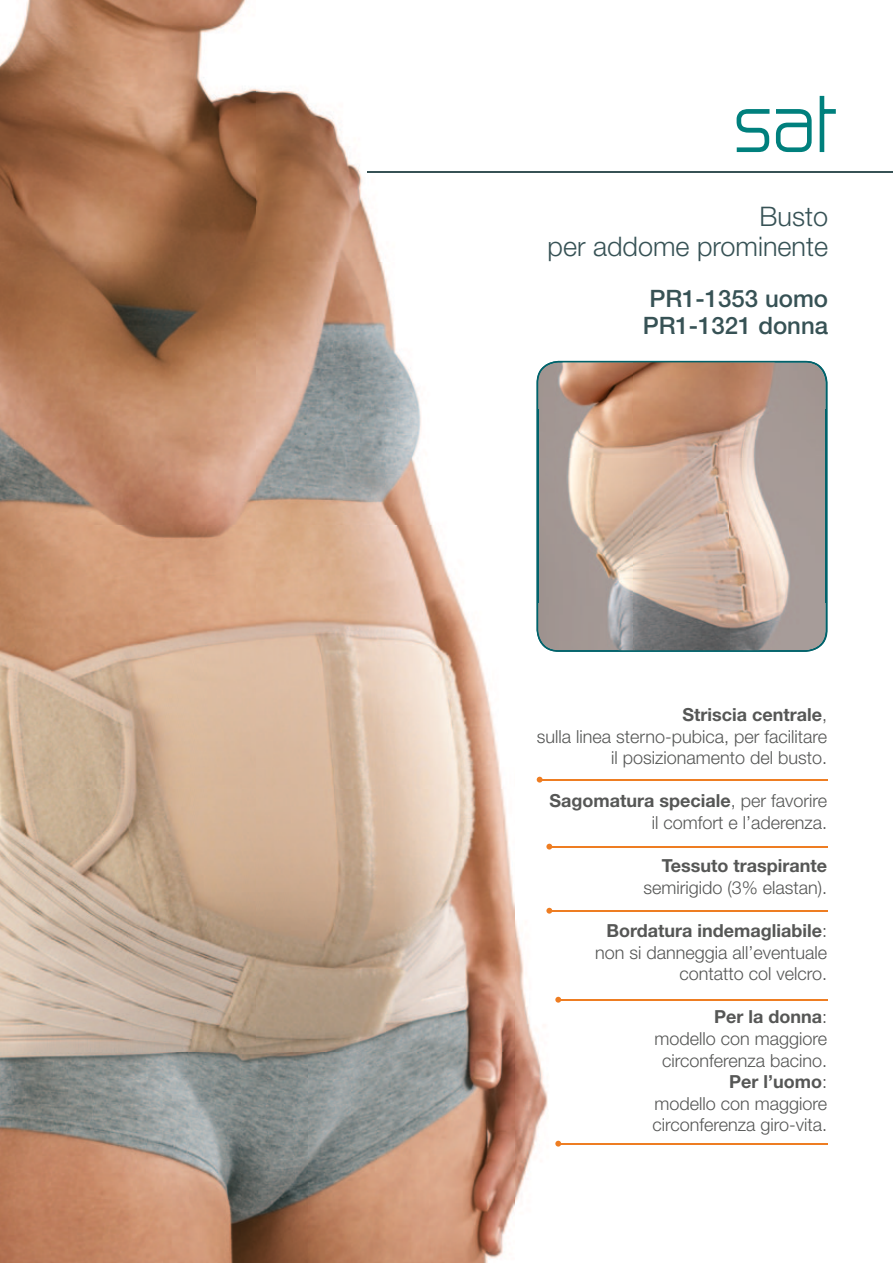
<style>
.page{position:relative;width:893px;height:1263px;background:#fff}
.page>*{position:absolute;margin:0;border:0;box-sizing:border-box;transform-origin:0 0}
.t1{font:300 74.85px "Digital";color:#00807d}
.t2{font:300 27px/30px "Helvetica Neue";color:#375255;text-align:right}
.t3{font:500 24px/27px "Helvetica Neue";color:#375255}
.t4{font:300 18px/21.6px "Helvetica Neue";color:#565756;text-align:right}
.t5{font:700 18px "Helvetica Neue";color:#565756}
.s1{font-weight:700}
</style>
<div class="page">
<img style="left:0;top:0;width:514px;height:1263px">
<img style="left:514px;top:776px;width:52px;height:431px">
<img style="left:566px;top:780px;width:103px;height:365px">
<hr style="left:549px;top:846px;width:279px;height:1px;background:#ee7d22">
<svg style="left:546px;top:844px;width:6px;height:5px"></svg>
<hr style="left:549px;top:910px;width:279px;height:1px;background:#ee7d22">
<svg style="left:546px;top:908px;width:6px;height:6px"></svg>
<hr style="left:558px;top:1143px;width:270px;height:1px;background:#ee7d22">
<svg style="left:555px;top:1141px;width:6px;height:5px"></svg>
<hr style="left:558px;top:999px;width:270px;height:1px;background:#ee7d22">
<svg style="left:555px;top:997px;width:6px;height:6px"></svg>
<hr style="left:540px;top:779px;width:288px;height:1px;background:#ee7d22">
<svg style="left:537px;top:777px;width:6px;height:5px"></svg>
<svg style="left:537px;top:361px;width:291px;height:291px;background:#b5a093"></svg>
<svg style="left:736px;top:95px;width:100px;height:58px"></svg>
<hr style="left:367px;top:171px;width:526px;height:2px;background:#375255">
<h1 class="t1" style="left:734px;top:84px;width:99px">sat</h1>
<h2 class="t2" style="left:547px;top:201px;width:282px">Busto<br>per addome prominente</h2>
<h3 class="t3" style="left:643px;top:285px;width:187px">PR1-1353 uomo<br>PR1-1321 donna</h3>
<p class="t4" style="left:537px;top:703px;width:292px"><span class="s1">Striscia centrale</span>,<br>sulla linea sterno-pubica, per facilitare il posizionamento del busto.</p>
<p class="t4" style="left:549px;top:790px;width:279px"><span class="s1">Sagomatura speciale</span>, per favorire il comfort e l’aderenza.</p>
<p class="t5" style="left:662px;top:855px;width:167px">Tessuto traspirante</p>
<p class="t4" style="left:643px;top:876px;width:185px">semirigido (3% elastan).</p>
<p class="t4" style="left:595px;top:919px;width:234px"><span class="s1">Bordatura indemagliabile</span>: non si danneggia all’eventuale contatto col velcro.</p>
<p class="t4" style="left:652px;top:1006px;width:176px"><span class="s1">Per la donna</span>: modello con maggiore circonferenza bacino.<br><span class="s1">Per l’uomo</span>:<br>modello con maggiore circonferenza giro-vita.</p>
</div>
